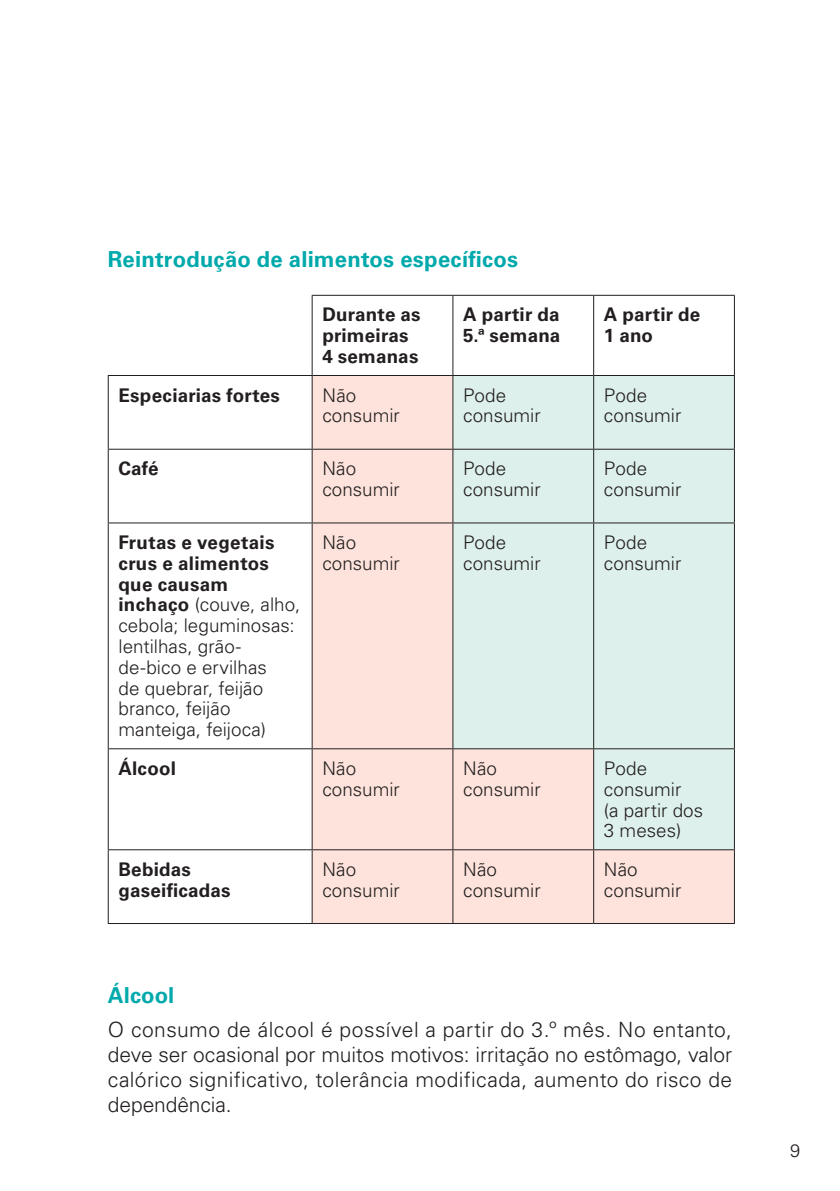
<style>
.page{position:relative;width:840px;height:1191px;background:#fff}
.page>*{position:absolute;margin:0;border:0;box-sizing:border-box;transform-origin:0 0}
.t1{font:700 22px "Univers LT Std";letter-spacing:.01em;color:#00a9ab}
.t2{font:300 21px/25px "Univers LT Std";letter-spacing:.015em;color:#231f20;text-align:justify}
.t3{font:300 18.8px/20.8px "Univers LT Std";color:#231f20}
.t4{font:700 18.8px/20.8px "Univers LT Std";letter-spacing:.01em;color:#231f20}
.t5{font:300 18px "Univers LT Std";color:#231f20}
.s1{font-weight:700}
</style>
<div class="page">
<div style="left:312px;top:376px;width:421px;height:547px;background:#fde3db"></div>
<svg style="left:453px;top:376px;width:280px;height:473px;background:#dfede8"></svg>
<hr style="left:311px;top:296px;width:1px;height:79px;background:#231f20">
<hr style="left:311px;top:295px;width:141px;height:1px;background:#231f20">
<hr style="left:452px;top:295px;width:141px;height:1px;background:#231f20">
<hr style="left:593px;top:295px;width:141px;height:1px;background:#231f20">
<hr style="left:452px;top:296px;width:1px;height:79px;background:#231f20">
<hr style="left:593px;top:296px;width:1px;height:79px;background:#231f20">
<hr style="left:733px;top:296px;width:1px;height:79px;background:#231f20">
<hr style="left:108px;top:376px;width:1px;height:73px;background:#231f20">
<hr style="left:108px;top:375px;width:204px;height:1px;background:#231f20">
<hr style="left:311px;top:376px;width:1px;height:73px;background:#231f20">
<hr style="left:312px;top:375px;width:140px;height:1px;background:#231f20">
<hr style="left:452px;top:376px;width:1px;height:73px;background:#231f20">
<hr style="left:452px;top:375px;width:141px;height:1px;background:#231f20">
<hr style="left:593px;top:375px;width:141px;height:1px;background:#231f20">
<hr style="left:593px;top:376px;width:1px;height:73px;background:#231f20">
<hr style="left:733px;top:376px;width:1px;height:73px;background:#231f20">
<hr style="left:108px;top:449px;width:1px;height:73px;background:#231f20">
<hr style="left:108px;top:449px;width:204px;height:1px;background:#231f20">
<hr style="left:311px;top:449px;width:1px;height:73px;background:#231f20">
<hr style="left:312px;top:449px;width:140px;height:1px;background:#231f20">
<hr style="left:452px;top:449px;width:1px;height:73px;background:#231f20">
<hr style="left:452px;top:449px;width:141px;height:1px;background:#231f20">
<hr style="left:593px;top:449px;width:141px;height:1px;background:#231f20">
<hr style="left:593px;top:449px;width:1px;height:73px;background:#231f20">
<hr style="left:733px;top:449px;width:1px;height:73px;background:#231f20">
<hr style="left:108px;top:523px;width:1px;height:225px;background:#231f20">
<hr style="left:108px;top:522px;width:204px;height:1px;background:#231f20">
<hr style="left:311px;top:523px;width:1px;height:225px;background:#231f20">
<hr style="left:312px;top:522px;width:140px;height:1px;background:#231f20">
<hr style="left:452px;top:523px;width:1px;height:225px;background:#231f20">
<hr style="left:452px;top:522px;width:141px;height:1px;background:#231f20">
<hr style="left:593px;top:522px;width:141px;height:1px;background:#231f20">
<hr style="left:593px;top:523px;width:1px;height:225px;background:#231f20">
<hr style="left:733px;top:523px;width:1px;height:225px;background:#231f20">
<hr style="left:108px;top:749px;width:1px;height:100px;background:#231f20">
<hr style="left:108px;top:748px;width:204px;height:1px;background:#231f20">
<hr style="left:311px;top:749px;width:1px;height:100px;background:#231f20">
<hr style="left:312px;top:748px;width:140px;height:1px;background:#231f20">
<hr style="left:452px;top:748px;width:141px;height:1px;background:#231f20">
<hr style="left:452px;top:749px;width:1px;height:100px;background:#231f20">
<hr style="left:593px;top:749px;width:1px;height:100px;background:#231f20">
<hr style="left:593px;top:748px;width:141px;height:1px;background:#231f20">
<hr style="left:733px;top:749px;width:1px;height:100px;background:#231f20">
<hr style="left:108px;top:850px;width:1px;height:73px;background:#231f20">
<hr style="left:108px;top:849px;width:204px;height:1px;background:#231f20">
<hr style="left:108px;top:923px;width:204px;height:1px;background:#231f20">
<hr style="left:311px;top:850px;width:1px;height:73px;background:#231f20">
<hr style="left:312px;top:849px;width:140px;height:1px;background:#231f20">
<hr style="left:452px;top:849px;width:141px;height:1px;background:#231f20">
<hr style="left:593px;top:849px;width:141px;height:1px;background:#231f20">
<hr style="left:452px;top:850px;width:1px;height:73px;background:#231f20">
<hr style="left:593px;top:850px;width:1px;height:73px;background:#231f20">
<hr style="left:733px;top:850px;width:1px;height:73px;background:#231f20">
<hr style="left:312px;top:923px;width:140px;height:1px;background:#231f20">
<hr style="left:452px;top:923px;width:141px;height:1px;background:#231f20">
<hr style="left:593px;top:923px;width:141px;height:1px;background:#231f20">
<p class="t1" style="left:108px;top:246px;width:411px">Reintrodução de alimentos específicos</p>
<p class="t4" style="left:322px;top:304px;width:100px">Durante as primeiras<br>4 semanas</p>
<p class="t4" style="left:463px;top:304px;width:99px">A partir da<br>5.ª semana</p>
<p class="t4" style="left:603px;top:304px;width:98px">A partir de<br>1 ano</p>
<p class="t4" style="left:118px;top:385px;width:163px">Especiarias fortes</p>
<p class="t3" style="left:322px;top:384px;width:79px">Não consumir</p>
<p class="t3" style="left:463px;top:384px;width:79px">Pode consumir</p>
<p class="t3" style="left:603px;top:384px;width:79px">Pode consumir</p>
<p class="t4" style="left:118px;top:458px;width:42px">Café</p>
<p class="t3" style="left:322px;top:458px;width:79px">Não consumir</p>
<p class="t3" style="left:463px;top:458px;width:79px">Pode consumir</p>
<p class="t3" style="left:603px;top:458px;width:79px">Pode consumir</p>
<p class="t3" style="left:118px;top:532px;width:183px"><span class="s1">Frutas e vegetais crus e alimentos que causam inchaço</span> (couve, alho, cebola; leguminosas: lentilhas, grão&shy;de-bico e ervilhas<br>de quebrar, feijão branco, feijão manteiga, feijoca)</p>
<p class="t3" style="left:322px;top:532px;width:79px">Não consumir</p>
<p class="t3" style="left:463px;top:532px;width:79px">Pode consumir</p>
<p class="t3" style="left:603px;top:532px;width:79px">Pode consumir</p>
<p class="t4" style="left:118px;top:758px;width:59px">Álcool</p>
<p class="t3" style="left:322px;top:758px;width:79px">Não consumir</p>
<p class="t3" style="left:463px;top:758px;width:79px">Não consumir</p>
<p class="t3" style="left:603px;top:758px;width:101px">Pode consumir<br>(a partir dos<br>3 meses)</p>
<p class="t4" style="left:118px;top:859px;width:114px">Bebidas gaseificadas</p>
<p class="t3" style="left:322px;top:859px;width:79px">Não consumir</p>
<p class="t3" style="left:463px;top:859px;width:79px">Não consumir</p>
<p class="t3" style="left:603px;top:859px;width:79px">Não consumir</p>
<p class="t1" style="left:108px;top:982px;width:68px">Álcool</p>
<p class="t2" style="left:108px;top:1016px;width:625px">O consumo de álcool é possível a partir do 3.º mês. No entanto, deve ser ocasional por muitos motivos: irritação no estômago, valor calórico significativo, tolerância modificada, aumento do risco de dependência.</p>
<p class="t5" style="left:789px;top:1139px;width:12px">9</p>
</div>
